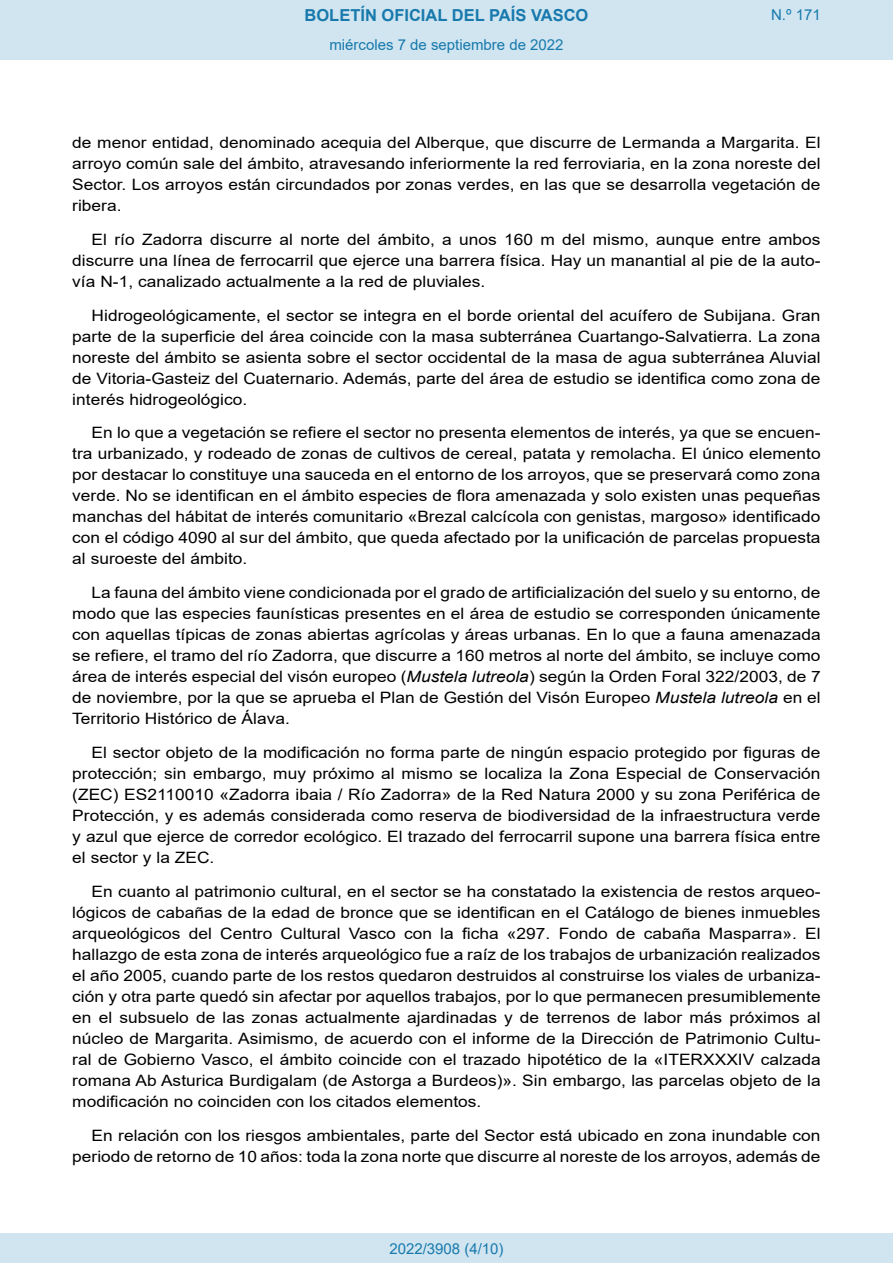
<style>
.page{position:relative;width:893px;height:1263px;background:#fff}
.page>*{position:absolute;margin:0;border:0;box-sizing:border-box;transform-origin:0 0}
.t1{font:700 16.5px "Arial";color:#1879ad}
.BOPVDetalle{font:15.6px/21px "Arial";color:#000;text-align:justify;scale:1.11 1}
.Paginacion_Centro{font:15px "Arial";color:#1879ad}
.s1{font-style:italic}
</style>
<div class="page">
<div style="left:0;top:0;width:893px;height:60px;background:#d0e5f0"></div>
<div style="left:0;top:1233px;width:893px;height:30px;background:#d0e5f0"></div>
<p class="t1" style="left:305px;top:3px;width:285px">BOLETÍN OFICIAL DEL PAÍS VASCO</p>
<p class="Paginacion_Centro" style="left:329px;top:35px;width:236px">miércoles 7 de septiembre de 2022</p>
<p class="Paginacion_Centro" style="left:771px;top:5px;width:51px">N.º 171</p>
<p class="BOPVDetalle" style="left:72px;top:132px;width:676px">de menor entidad, denominado acequia del Alberque, que discurre de Lermanda a Margarita. El arroyo común sale del ámbito, atravesando inferiormente la red ferroviaria, en la zona noreste del Sector. Los arroyos están circundados por zonas verdes, en las que se desarrolla vegetación de ribera.</p>
<p class="BOPVDetalle" style="left:72px;top:229px;width:676px;text-indent:19px">El río Zadorra discurre al norte del ámbito, a unos 160 m del mismo, aunque entre ambos discurre una línea de ferrocarril que ejerce una barrera física. Hay un manantial al pie de la auto&shy;vía N-1, canalizado actualmente a la red de pluviales.</p>
<p class="BOPVDetalle" style="left:72px;top:305px;width:676px;text-indent:19px">Hidrogeológicamente, el sector se integra en el borde oriental del acuífero de Subijana. Gran parte de la superficie del área coincide con la masa subterránea Cuartango-Salvatierra. La zona noreste del ámbito se asienta sobre el sector occidental de la masa de agua subterránea Aluvial de Vitoria-Gasteiz del Cuaternario. Además, parte del área de estudio se identifica como zona de interés hidrogeológico.</p>
<p class="BOPVDetalle" style="left:72px;top:422px;width:676px;text-indent:19px">En lo que a vegetación se refiere el sector no presenta elementos de interés, ya que se encuen&shy;tra urbanizado, y rodeado de zonas de cultivos de cereal, patata y remolacha. El único elemento por destacar lo constituye una sauceda en el entorno de los arroyos, que se preservará como zona verde. No se identifican en el ámbito especies de flora amenazada y solo existen unas pequeñas manchas del hábitat de interés comunitario «Brezal calcícola con genistas, margoso» identificado con el código 4090 al sur del ámbito, que queda afectado por la unificación de parcelas propuesta al suroeste del ámbito.</p>
<p class="BOPVDetalle" style="left:72px;top:582px;width:676px;text-indent:19px">La fauna del ámbito viene condicionada por el grado de artificialización del suelo y su entorno, de modo que las especies faunísticas presentes en el área de estudio se corresponden únicamente con aquellas típicas de zonas abiertas agrícolas y áreas urbanas. En lo que a fauna amenazada se refiere, el tramo del río Zadorra, que discurre a 160 metros al norte del ámbito, se incluye como área de interés especial del visón europeo (<span class="s1">Mustela lutreola</span>) según la Orden Foral 322/2003, de 7 de noviembre, por la que se aprueba el Plan de Gestión del Visón Europeo <span class="s1">Mustela lutreola</span> en el Territorio Histórico de Álava.</p>
<p class="BOPVDetalle" style="left:72px;top:742px;width:676px;text-indent:19px">El sector objeto de la modificación no forma parte de ningún espacio protegido por figuras de protección; sin embargo, muy próximo al mismo se localiza la Zona Especial de Conservación (ZEC) ES2110010 «Zadorra ibaia / Río Zadorra» de la Red Natura 2000 y su zona Periférica de Protección, y es además considerada como reserva de biodiversidad de la infraestructura verde y azul que ejerce de corredor ecológico. El trazado del ferrocarril supone una barrera física entre el sector y la ZEC.</p>
<p class="BOPVDetalle" style="left:72px;top:881px;width:676px;text-indent:19px">En cuanto al patrimonio cultural, en el sector se ha constatado la existencia de restos arqueo&shy;lógicos de cabañas de la edad de bronce que se identifican en el Catálogo de bienes inmuebles arqueológicos del Centro Cultural Vasco con la ficha «297. Fondo de cabaña Masparra». El hallazgo de esta zona de interés arqueológico fue a raíz de los trabajos de urbanización realizados el año 2005, cuando parte de los restos quedaron destruidos al construirse los viales de urbaniza&shy;ción y otra parte quedó sin afectar por aquellos trabajos, por lo que permanecen presumiblemente en el subsuelo de las zonas actualmente ajardinadas y de terrenos de labor más próximos al núcleo de Margarita. Asimismo, de acuerdo con el informe de la Dirección de Patrimonio Cultu&shy;ral de Gobierno Vasco, el ámbito coincide con el trazado hipotético de la «ITERXXXIV calzada romana Ab Asturica Burdigalam (de Astorga a Burdeos)». Sin embargo, las parcelas objeto de la modificación no coinciden con los citados elementos.</p>
<p class="BOPVDetalle" style="left:72px;top:1124px;width:676px;text-align:right">En relación con los riesgos ambientales, parte del Sector está ubicado en zona inundable con periodo de retorno de 10 años: toda la zona norte que discurre al noreste de los arroyos, además de</p>
<p class="Paginacion_Centro" style="left:389px;top:1238px;width:116px">2022/3908 (4/10)</p>
</div>
